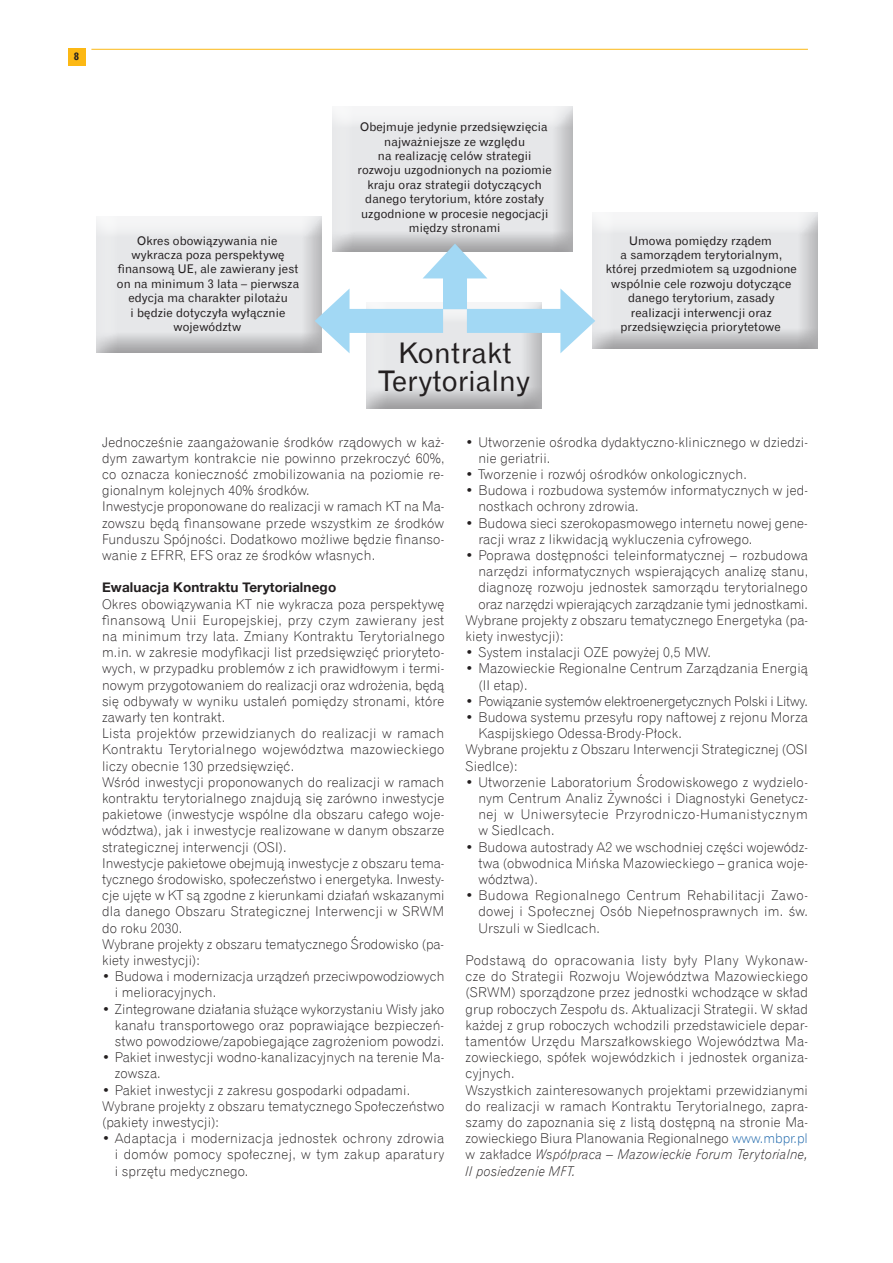
<style>
.page{position:relative;width:893px;height:1263px;background:#fff}
.page>*{position:absolute;margin:0;border:0;box-sizing:border-box;transform-origin:0 0}
.t1{font:28.5px/28.5px "Gothic 720 EU";color:#231f20;text-align:center}
.t2{font:13.5px/16.2px "Gothic 720 Lt EU";letter-spacing:.01em;color:#231f20}
.t3{font:13.5px "Gothic 720 Lt EU";letter-spacing:-.015em;color:#231f20}
.t4{font:13.5px "Gothic 720 Lt EU";letter-spacing:-.01em;color:#231f20}
.t5{font:700 13.5px "Helvetica Neue";letter-spacing:.01em;color:#231f20}
.t6{font:12px/14.4px "Gothic 720 EU";letter-spacing:.01em;color:#231f20;text-align:center}
.t7{font:700 10.5px "Gothic 720 EU";color:#231f20}
.s1{color:#1763a9}
.s2{font-style:italic}
</style>
<div class="page">
<div style="left:68px;top:49px;width:17px;height:17px;background:#fcb814"></div>
<hr style="left:91px;top:49px;width:717px;height:1px;background:#fcb814">
<div style="left:330px;top:106px;width:245px;height:147px;background:#231f20;opacity:.4"></div>
<div style="left:591px;top:212px;width:230px;height:138px;background:#231f20;opacity:.4"></div>
<div style="left:95px;top:215px;width:230px;height:138px;background:#231f20;opacity:.4"></div>
<div style="left:365px;top:301px;width:178px;height:108px;background:#231f20;opacity:.4"></div>
<div style="left:443px;top:266px;width:24px;height:43px;background:#a2d8f4"></div>
<svg style="left:423px;top:244px;width:64px;height:34px"></svg>
<div style="left:337px;top:309px;width:106px;height:24px;background:#a2d8f4"></div>
<svg style="left:315px;top:288px;width:35px;height:65px"></svg>
<div style="left:467px;top:309px;width:106px;height:24px;background:#a2d8f4"></div>
<svg style="left:560px;top:288px;width:35px;height:65px"></svg>
<p class="t7" style="left:74px;top:50px;width:7px">8</p>
<p class="t6" style="left:358px;top:120px;width:196px">Obejmuje jedynie przedsięwzięcia najważniejsze ze względu<br>na realizację celów strategii rozwoju uzgodnionych na poziomie kraju oraz strategii dotyczących danego terytorium, które zostały uzgodnione w procesie negocjacji między stronami</p>
<p class="t6" style="left:117px;top:233px;width:184px">Okres obowiązywania nie wykracza poza perspektywę finansową UE, ale zawierany jest on na minimum 3 lata – pierwsza edycja ma charakter pilotażu<br>i będzie dotyczyła wyłącznie województw</p>
<p class="t6" style="left:606px;top:233px;width:193px">Umowa pomiędzy rządem<br>a samorządem terytorialnym, której przedmiotem są uzgodnione wspólnie cele rozwoju dotyczące danego terytorium, zasady realizacji interwencji oraz przedsięwzięcia priorytetowe</p>
<h1 class="t1" style="left:378px;top:339px;width:153px">Kontrakt<br>Terytorialny</h1>
<p class="t2" style="left:102px;top:434px;width:344px">Jednocześnie zaangażowanie środków rządowych w każ&shy;dym zawartym kontrakcie nie powinno przekroczyć 60%, co oznacza konieczność zmobilizowania na poziomie re&shy;gionalnym kolejnych 40% środków.<br>Inwestycje proponowane do realizacji w ramach KT na Ma&shy;zowszu będą finansowane przede wszystkim ze środków Funduszu Spójności. Dodatkowo możliwe będzie finanso&shy;wanie z EFRR, EFS oraz ze środków własnych.</p>
<p class="t5" style="left:102px;top:579px;width:236px">Ewaluacja Kontraktu Terytorialnego</p>
<p class="t2" style="left:102px;top:596px;width:344px">Okres obowiązywania KT nie wykracza poza perspektywę finansową Unii Europejskiej, przy czym zawierany jest na minimum trzy lata. Zmiany Kontraktu Terytorialnego m.in. w zakresie modyfikacji list przedsięwzięć prioryteto&shy;wych, w przypadku problemów z ich prawidłowym i termi&shy;nowym przygotowaniem do realizacji oraz wdrożenia, będą się odbywały w wyniku ustaleń pomiędzy stronami, które zawarły ten kontrakt.<br>Lista projektów przewidzianych do realizacji w ramach Kontraktu Terytorialnego województwa mazowieckiego liczy obecnie 130 przedsięwzięć.<br>Wśród inwestycji proponowanych do realizacji w ramach kontraktu terytorialnego znajdują się zarówno inwestycje pakietowe (inwestycje wspólne dla obszaru całego woje&shy;wództwa), jak i inwestycje realizowane w danym obszarze strategicznej interwencji (OSI).<br>Inwestycje pakietowe obejmują inwestycje z obszaru tema&shy;tycznego środowisko, społeczeństwo i energetyka. Inwesty&shy;cje ujęte w KT są zgodne z kierunkami działań wskazanymi dla danego Obszaru Strategicznej Interwencji w SRWM do roku 2030.<br>Wybrane projekty z obszaru tematycznego Środowisko (pa&shy;kiety inwestycji):</p>
<p class="t2" style="left:115px;top:968px;width:331px;text-indent:-13px">• Budowa i modernizacja urządzeń przeciwpowodziowych i melioracyjnych.</p>
<p class="t2" style="left:115px;top:1001px;width:331px;text-align:justify;text-indent:-13px">• Zintegrowane działania służące wykorzystaniu Wisły jako kanału transportowego oraz poprawiające bezpieczeń&shy;stwo powodziowe/zapobiegające zagrożeniom powodzi.</p>
<p class="t2" style="left:115px;top:1049px;width:331px;text-indent:-13px">• Pakiet inwestycji wodno-kanalizacyjnych na terenie Ma&shy;zowsza.</p>
<p class="t2" style="left:102px;top:1082px;width:344px">• Pakiet inwestycji z zakresu gospodarki odpadami.<br>Wybrane projekty z obszaru tematycznego Społeczeństwo (pakiety inwestycji):</p>
<p class="t2" style="left:115px;top:1130px;width:331px;text-align:justify;text-indent:-13px">• Adaptacja i modernizacja jednostek ochrony zdrowia i domów pomocy społecznej, w tym zakup aparatury i sprzętu medycznego.</p>
<p class="t2" style="left:478px;top:434px;width:331px;text-indent:-13px">• Utworzenie ośrodka dydaktyczno-klinicznego w dziedzi&shy;nie geriatrii.</p>
<p class="t2" style="left:466px;top:466px;width:283px">• Tworzenie i rozwój ośrodków onkologicznych.</p>
<p class="t2" style="left:478px;top:482px;width:331px;text-indent:-13px">• Budowa i rozbudowa systemów informatycznych w jed&shy;nostkach ochrony zdrowia.</p>
<p class="t2" style="left:478px;top:515px;width:331px;text-indent:-13px">• Budowa sieci szerokopasmowego internetu nowej gene&shy;racji wraz z likwidacją wykluczenia cyfrowego.</p>
<p class="t2" style="left:466px;top:547px;width:344px">• Poprawa dostępności teleinformatycznej – rozbudowa</p>
<p class="t2" style="left:478px;top:563px;width:331px">narzędzi informatycznych wspierających analizę stanu,</p>
<p class="t2" style="left:478px;top:580px;width:331px">diagnozę rozwoju jednostek samorządu terytorialnego</p>
<p class="t4" style="left:478px;top:595px;width:331px">oraz narzędzi wpierających zarządzanie tymi jednostkami.</p>
<p class="t2" style="left:466px;top:612px;width:344px">Wybrane projekty z obszaru tematycznego Energetyka (pa-</p>
<p class="t2" style="left:466px;top:628px;width:99px">kiety inwestycji):</p>
<p class="t2" style="left:466px;top:644px;width:247px">• System instalacji OZE powyżej 0,5 MW.</p>
<p class="t2" style="left:478px;top:661px;width:331px;text-indent:-13px">• Mazowieckie Regionalne Centrum Zarządzania Energią (II etap).</p>
<p class="t3" style="left:466px;top:693px;width:344px">• Powiązanie systemów elektroenergetycznych Polski i Litwy.</p>
<p class="t2" style="left:466px;top:709px;width:344px">• Budowa systemu przesyłu ropy naftowej z rejonu Morza</p>
<p class="t2" style="left:478px;top:725px;width:205px">Kaspijskiego Odessa-Brody-Płock.</p>
<p class="t2" style="left:466px;top:742px;width:344px">Wybrane projektu z Obszaru Interwencji Strategicznej (OSI</p>
<p class="t2" style="left:466px;top:758px;width:53px">Siedlce):</p>
<p class="t2" style="left:478px;top:774px;width:331px;text-align:justify;text-indent:-13px">• Utworzenie Laboratorium Środowiskowego z wydzielo&shy;nym Centrum Analiz Żywności i Diagnostyki Genetycz&shy;nej w Uniwersytecie Przyrodniczo-Humanistycznym w Siedlcach.</p>
<p class="t2" style="left:478px;top:839px;width:331px;text-align:justify;text-indent:-13px">• Budowa autostrady A2 we wschodniej części wojewódz&shy;twa (obwodnica Mińska Mazowieckiego – granica woje&shy;wództwa).</p>
<p class="t2" style="left:478px;top:887px;width:331px;text-align:justify;text-indent:-13px">• Budowa Regionalnego Centrum Rehabilitacji Zawo&shy;dowej i Społecznej Osób Niepełnosprawnych im. św.<br>Urszuli w Siedlcach.</p>
<p class="t2" style="left:466px;top:952px;width:344px">Podstawą do opracowania listy były Plany Wykonaw&shy;cze do Strategii Rozwoju Województwa Mazowieckiego (SRWM) sporządzone przez jednostki wchodzące w skład grup roboczych Zespołu ds. Aktualizacji Strategii. W skład każdej z grup roboczych wchodzili przedstawiciele depar&shy;tamentów Urzędu Marszałkowskiego Województwa Ma&shy;zowieckiego, spółek wojewódzkich i jednostek organiza&shy;cyjnych.<br>Wszystkich zainteresowanych projektami przewidzianymi do realizacji w ramach Kontraktu Terytorialnego, zapra&shy;szamy do zapoznania się z listą dostępną na stronie Ma&shy;zowieckiego Biura Planowania Regionalnego <span class="s1">www.mbpr.pl </span>w zakładce <span class="s2">Współpraca – Mazowieckie Forum Terytorialne, II posiedzenie MFT.</span></p>
</div>
